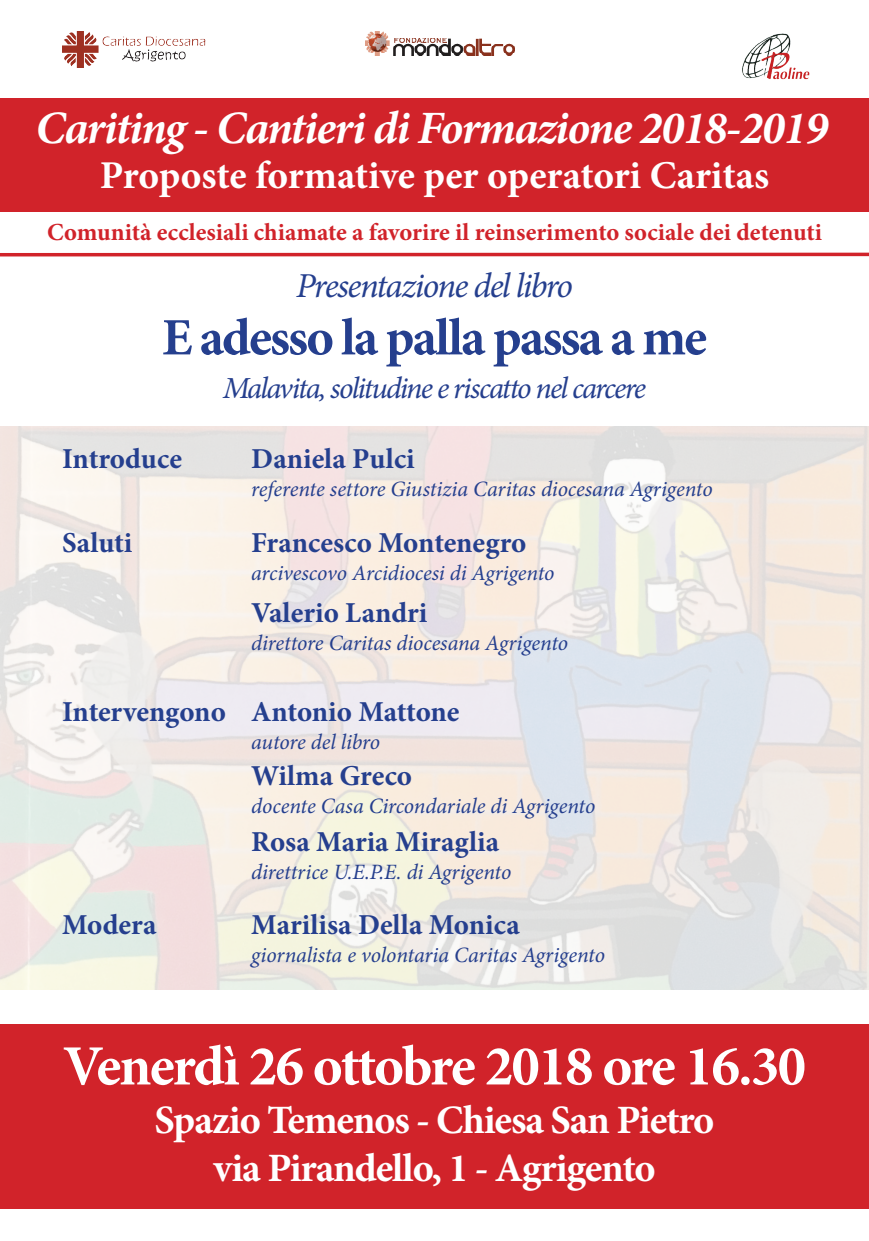
<style>
.page{position:relative;width:869px;height:1241px;background:#fff}
.page>*{position:absolute;margin:0;border:0;box-sizing:border-box;transform-origin:0 0}
.t1{font:700 56.88px "Minion Pro";letter-spacing:-.035em;color:#fff}
.t2{font:700 52.5px "Minion Pro";letter-spacing:-.035em;color:#253f8e}
.t3{font:italic 700 46.38px "Minion Pro";letter-spacing:-.03em;color:#fff}
.t4{font:700 40.25px/48.3px "Minion Pro";letter-spacing:-.03em;color:#fff;text-align:center}
.t5{font:700 39.38px "Minion Pro";letter-spacing:-.005em;color:#fff}
.t6{font:italic 35px "Minion Pro";letter-spacing:-.05em;color:#253f8e}
.t7{font:italic 30.62px "Minion Pro";letter-spacing:-.06em;color:#253f8e}
.t8{font:700 28.88px "Minion Pro";color:#253f8e}
.t9{font:700 24.5px "Minion Pro";color:#d1232a}
.t10{font:italic 21.88px "Minion Pro";letter-spacing:-.01em;color:#253f8e}
</style>
<div class="page">
<img style="left:0;top:427px;width:868px;height:561px">
<div style="left:0;top:1023px;width:868px;height:184px;background:#d1232a"></div>
<img style="left:742px;top:33px;width:68px;height:47px">
<img style="left:365px;top:31px;width:149px;height:24px">
<img style="left:62px;top:31px;width:144px;height:36px">
<div style="left:0;top:98px;width:868px;height:114px;background:#d1232a"></div>
<svg style="left:0;top:252px;width:868px;height:5px;background:#de6469"></svg>
<h3 class="t3" style="left:36px;top:96px;width:793px">Cariting - Cantieri di Formazione 2018-2019</h3>
<h3 class="t5" style="left:100px;top:148px;width:670px">Proposte formative per operatori Caritas</h3>
<p class="t9" style="left:47px;top:214px;width:776px">Comunità ecclesiali chiamate a favorire il reinserimento sociale dei detenuti</p>
<h3 class="t6" style="left:296px;top:261px;width:278px">Presentazione del libro</h3>
<h2 class="t2" style="left:162px;top:300px;width:546px">E adesso la palla passa a me</h2>
<h3 class="t7" style="left:223px;top:367px;width:424px">Malavita, solitudine e riscatto nel carcere</h3>
<h3 class="t8" style="left:62px;top:439px;width:121px">Introduce</h3>
<h3 class="t8" style="left:251px;top:439px;width:165px">Daniela Pulci</h3>
<p class="t10" style="left:251px;top:474px;width:463px">referente settore Giustizia Caritas diocesana Agrigento</p>
<h3 class="t8" style="left:62px;top:523px;width:72px">Saluti</h3>
<h3 class="t8" style="left:251px;top:523px;width:276px">Francesco Montenegro</h3>
<p class="t10" style="left:251px;top:558px;width:305px">arcivescovo Arcidiocesi di Agrigento</p>
<h3 class="t8" style="left:251px;top:592px;width:178px">Valerio Landri</h3>
<p class="t10" style="left:251px;top:627px;width:318px">direttore Caritas diocesana Agrigento</p>
<h3 class="t8" style="left:62px;top:691px;width:399px">Intervengono Antonio Mattone</h3>
<p class="t10" style="left:251px;top:726px;width:130px">autore del libro</p>
<h3 class="t8" style="left:251px;top:755px;width:162px">Wilma Greco</h3>
<p class="t10" style="left:251px;top:791px;width:345px">docente Casa Circondariale di Agrigento</p>
<h3 class="t8" style="left:251px;top:821px;width:249px">Rosa Maria Miraglia</h3>
<p class="t10" style="left:251px;top:857px;width:261px">direttrice U.E.P.E. di Agrigento</p>
<h3 class="t8" style="left:62px;top:904px;width:96px">Modera</h3>
<h3 class="t8" style="left:251px;top:904px;width:270px">Marilisa Della Monica</h3>
<p class="t10" style="left:251px;top:940px;width:355px">giornalista e volontaria Caritas Agrigento</p>
<h1 class="t1" style="left:63px;top:1025px;width:744px">Venerdì 26 ottobre 2018 ore 16.30</h1>
<h3 class="t4" style="left:154px;top:1095px;width:561px">Spazio Temenos - Chiesa San Pietro via Pirandello, 1 - Agrigento</h3>
</div>
